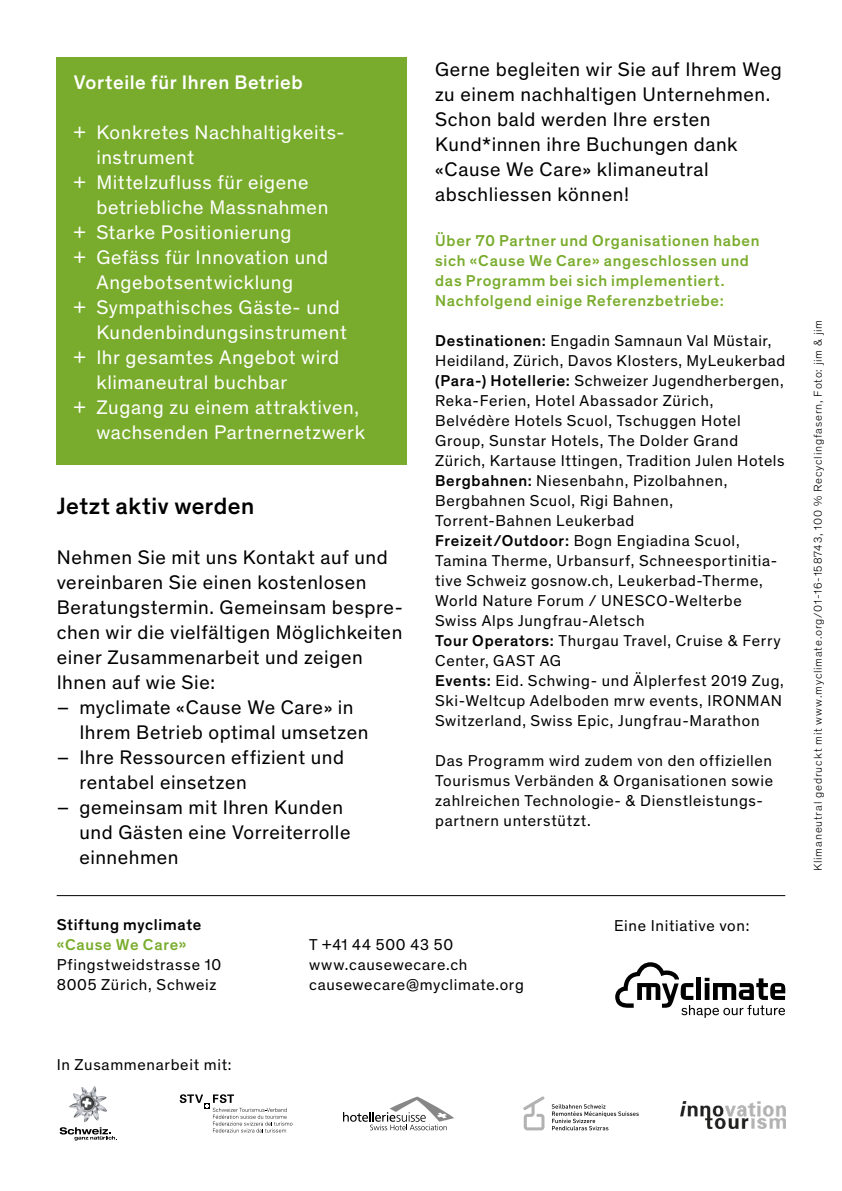
<style>
.page{position:relative;width:842px;height:1191px;background:#fff}
.page>*{position:absolute;margin:0;border:0;box-sizing:border-box;transform-origin:0 0}
.t1{font:500 24px "Theinhardt";letter-spacing:.02em;color:#000}
.t2{font:20px/25px "Theinhardt";letter-spacing:.03em;color:#000}
.t3{font:20px "Theinhardt";letter-spacing:.03em;color:#fff}
.t4{font:500 20px "Theinhardt";letter-spacing:.03em;color:#fff}
.t5{font:16px/20px "Theinhardt";letter-spacing:.04em;color:#000}
.t6{font:500 16px/20px "Theinhardt";letter-spacing:.045em;color:#79ac2c}
.t7{font:500 16px "Theinhardt";letter-spacing:.04em;color:#000}
.t8{font:300 11.6px "Theinhardt";letter-spacing:.07em;color:#000}
.s1{font-weight:500}
</style>
<div class="page">
<div style="left:57px;top:57px;width:350px;height:407px;background:#79ac2c"></div>
<hr style="left:57px;top:895px;width:728px;height:1px;background:#000">
<svg style="left:343px;top:1096px;width:111px;height:34px"></svg>
<img style="left:69px;top:1086px;width:29px;height:36px">
<svg style="left:60px;top:1127px;width:57px;height:13px"></svg>
<svg style="left:180px;top:1094px;width:112px;height:38px"></svg>
<svg style="left:523px;top:1096px;width:21px;height:34px"></svg>
<svg style="left:552px;top:1104px;width:87px;height:26px"></svg>
<img style="left:680px;top:1101px;width:105px;height:27px">
<svg style="left:615px;top:962px;width:170px;height:56px"></svg>
<p class="t4" style="left:74px;top:70px;width:231px">Vorteile für Ihren Betrieb</p>
<p class="t3" style="left:74px;top:118px;width:272px">+ Konkretes Nachhaltigkeits-</p>
<p class="t3" style="left:96px;top:143px;width:99px">instrument</p>
<p class="t3" style="left:74px;top:168px;width:236px">+ Mittelzufluss für eigene</p>
<p class="t3" style="left:96px;top:193px;width:233px">betriebliche Massnahmen</p>
<p class="t3" style="left:74px;top:218px;width:219px">+ Starke Positionierung</p>
<p class="t3" style="left:74px;top:243px;width:256px">+ Gefäss für Innovation und</p>
<p class="t3" style="left:96px;top:268px;width:198px">Angebotsentwicklung</p>
<p class="t3" style="left:74px;top:293px;width:267px">+ Sympathisches Gäste- und</p>
<p class="t3" style="left:96px;top:318px;width:252px">Kundenbindungsinstrument</p>
<p class="t3" style="left:74px;top:343px;width:267px">+ Ihr gesamtes Angebot wird</p>
<p class="t3" style="left:96px;top:368px;width:192px">klimaneutral buchbar</p>
<p class="t3" style="left:74px;top:393px;width:287px">+ Zugang zu einem attraktiven,</p>
<p class="t3" style="left:96px;top:418px;width:270px">wachsenden Partnernetzwerk</p>
<h1 class="t1" style="left:57px;top:491px;width:199px">Jetzt aktiv werden</h1>
<p class="t2" style="left:57px;top:543px;width:348px">Nehmen Sie mit uns Kontakt auf und vereinbaren Sie einen kostenlosen Beratungstermin. Gemeinsam bespre&shy;chen wir die vielfältigen Möglichkeiten einer Zusammenarbeit und zeigen Ihnen auf wie Sie:</p>
<p class="t2" style="left:79px;top:693px;width:290px;text-indent:-23px">– myclimate «Cause We Care» in<br>Ihrem Betrieb optimal umsetzen</p>
<p class="t2" style="left:79px;top:743px;width:266px;text-indent:-23px">– Ihre Ressourcen effizient und rentabel einsetzen</p>
<p class="t2" style="left:79px;top:793px;width:273px;text-indent:-23px">– gemeinsam mit Ihren Kunden und Gästen eine Vorreiterrolle einnehmen</p>
<p class="t2" style="left:435px;top:56px;width:348px">Gerne begleiten wir Sie auf Ihrem Weg zu einem nachhaltigen Unternehmen.<br>Schon bald werden Ihre ersten<br>Kund*innen ihre Buchungen dank «Cause We Care» klimaneutral abschliessen können!</p>
<p class="t6" style="left:435px;top:231px;width:326px">Über 70 Partner und Organisationen haben sich «Cause We Care» angeschlossen und das Programm bei sich implementiert.<br>Nachfolgend einige Referenzbetriebe:</p>
<p class="t5" style="left:435px;top:330px;width:352px"><span class="s1">Destinationen:</span> Engadin Samnaun Val Müstair, Heidiland, Zürich, Davos Klosters, MyLeukerbad <span class="s1">(Para-) Hotellerie:</span> Schweizer Jugendherbergen, Reka-Ferien, Hotel Abassador Zürich, Belvédère Hotels Scuol, Tschuggen Hotel Group, Sunstar Hotels, The Dolder Grand Zürich, Kartause Ittingen, Tradition Julen Hotels <span class="s1">Bergbahnen:</span> Niesenbahn, Pizolbahnen, Bergbahnen Scuol, Rigi Bahnen, Torrent-Bahnen Leukerbad<br><span class="s1">Freizeit/Outdoor:</span> Bogn Engiadina Scuol, Tamina Therme, Urbansurf, Schneesportinitia&shy;tive Schweiz gosnow.ch, Leukerbad-Therme, World Nature Forum / UNESCO-Welterbe Swiss Alps Jungfrau-Aletsch<br><span class="s1">Tour Operators:</span> Thurgau Travel, Cruise &amp; Ferry Center, GAST AG<br><span class="s1">Events:</span> Eid. Schwing- und Älplerfest 2019 Zug, Ski-Weltcup Adelboden mrw events, IRONMAN Switzerland, Swiss Epic, Jungfrau-Marathon</p>
<p class="t5" style="left:435px;top:750px;width:339px">Das Programm wird zudem von den offiziellen Tourismus Verbänden &amp; Organisationen sowie zahlreichen Technologie- &amp; Dienstleistungs&shy;partnern unterstützt.</p>
<p class="t7" style="left:57px;top:914px;width:146px">Stiftung myclimate</p>
<p class="t6" style="left:57px;top:934px;width:131px">«Cause We Care»</p>
<p class="t5" style="left:57px;top:953px;width:166px">Pfingstweidstrasse 10<br>8005 Zürich, Schweiz</p>
<p class="t5" style="left:57px;top:1054px;width:176px">In Zusammenarbeit mit:</p>
<p class="t5" style="left:309px;top:933px;width:216px">T +41 44 500 43 50 www.causewecare.ch causewecare@myclimate.org</p>
<p class="t5" style="left:614px;top:914px;width:137px">Eine Initiative von:</p>
<p class="t8" style="left:810px;top:871px;width:553px;rotate:-90deg">Klimaneutral gedruckt mit www.myclimate.org/01-16-158743, 100 % Recyclingfasern, Foto: jim &amp; jim</p>
</div>
